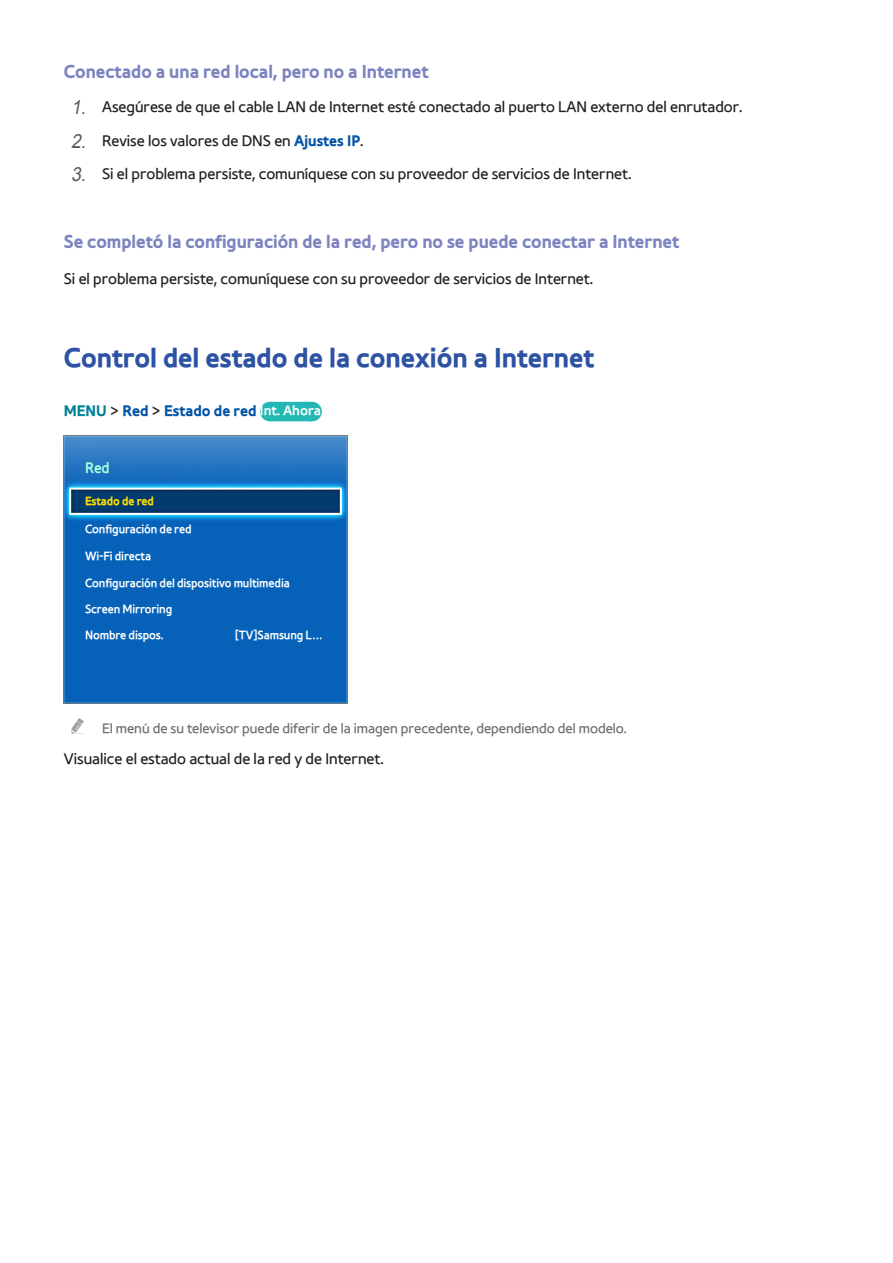
<style>
.page{position:relative;width:893px;height:1263px;background:#fff}
.page>*{position:absolute;margin:0;border:0;box-sizing:border-box;transform-origin:0 0}
.Heading1{font:27px "Samsung SVD Bold";color:#2d51a3}
.Heading3{font:18px "Samsung SVD Bold";color:#7c84c0}
.Description{font:15px "Samsung SVD Light";color:#231f20}
.Description-2{font:15px "Samsung SVD Bold";color:#0154a6}
.Description-Tab-1{font:15px "Samsung SVD Medium";color:#a9ffe0;scale:.95 1}
.t1{font:13.5px "Samsung SVD Light";color:#6c6d70}
.Description-Tab-1-2{font:12px "Samsung SVD Medium";letter-spacing:-.01em;color:#fff;scale:.95 1}
.Description-Tab-1-3{font:12px "Samsung SVD Bold";letter-spacing:-.01em;color:#fddf00;scale:.95 1}
.s1{font-family:"Arial";font-style:italic;font-size:19.5px;color:#57585a}
.s2{font-family:"Samsung SVD Bold";color:#0154a6}
.s3{color:#008197}
.s4{font-family:"Samsung SVD Light";color:#231f20}
.s5{font-family:"Samsung SVD Medium";font-size:13.5px;color:#fff}
</style>
<div class="page">
<div style="left:270px;top:402px;width:41px;height:19px;background:#23b8b4"></div>
<svg style="left:311px;top:402px;width:1px;height:19px"></svg>
<img style="left:64px;top:436px;width:283px;height:267px">
<p class="Heading3" style="left:64px;top:57px;width:366px">Conectado a una red local, pero no a Internet</p>
<p class="Description" style="left:71px;top:95px;width:673px"><span class="s1">1.</span> Asegúrese de que el cable LAN de Internet esté conectado al puerto LAN externo del enrutador.</p>
<p class="Description" style="left:71px;top:129px;width:294px"><span class="s1">2.</span> Revise los valores de DNS en <span class="s2">Ajustes IP</span>.</p>
<p class="Description" style="left:71px;top:162px;width:562px"><span class="s1">3.</span> Si el problema persiste, comuníquese con su proveedor de servicios de Internet.</p>
<p class="Heading3" style="left:64px;top:226px;width:617px">Se completó la configuración de la red, pero no se puede conectar a Internet</p>
<p class="Description" style="left:64px;top:267px;width:531px">Si el problema persiste, comuníquese con su proveedor de servicios de Internet.</p>
<p class="Heading1" style="left:64px;top:336px;width:532px">Control del estado de la conexión a Internet</p>
<p class="Description-2" style="left:64px;top:398px;width:259px"><span class="s3">MENU</span> <span class="s4">&gt;</span> Red <span class="s4">&gt;</span> Estado de red <span class="s5">Int. Ahora</span></p>
<p class="Description-Tab-1" style="left:85px;top:455px;width:27px">Red</p>
<p class="Description-Tab-1-3" style="left:85px;top:491px;width:74px">Estado de red</p>
<p class="Description-Tab-1-2" style="left:85px;top:519px;width:114px">Configuración de red</p>
<p class="Description-Tab-1-2" style="left:85px;top:546px;width:71px">Wi-Fi directa</p>
<p class="Description-Tab-1-2" style="left:85px;top:573px;width:217px">Configuración del dispositivo multimedia</p>
<p class="Description-Tab-1-2" style="left:85px;top:599px;width:93px">Screen Mirroring</p>
<p class="Description-Tab-1-2" style="left:85px;top:626px;width:84px">Nombre dispos.</p>
<p class="Description-Tab-1-2" style="left:235px;top:626px;width:95px">[TV]Samsung L…</p>
<p class="t1" style="left:102px;top:717px;width:526px">El menú de su televisor puede diferir de la imagen precedente, dependiendo del modelo.</p>
<p class="Description" style="left:64px;top:747px;width:321px">Visualice el estado actual de la red y de Internet.</p>
</div>
